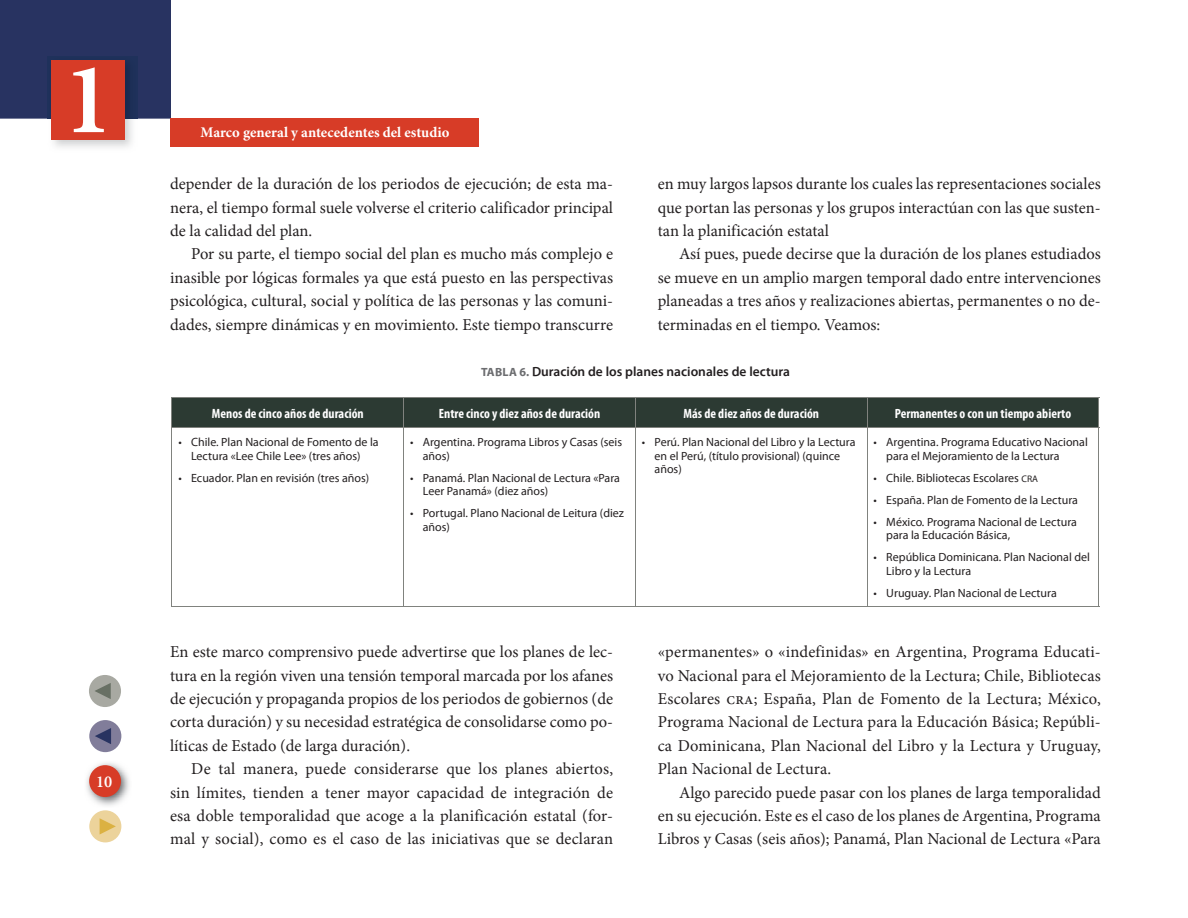
<style>
.page{position:relative;width:1188px;height:918px;background:#fff}
.page>*{position:absolute;margin:0;border:0;box-sizing:border-box;transform-origin:0 0}
.t1{font:600 102px "Minion Pro";color:#fff}
.t2{font:16.5px/23.4px "Minion Pro";letter-spacing:.005em;color:#231f20;text-align:justify}
.t3{font:600 16.5px "Minion Pro";color:#fff}
.t4{font:700 14.7px "Minion Pro";color:#fff}
.t5{font:700 condensed 13.5px "Myriad Pro";color:#fff}
.t6{font:600 13.5px "Myriad Pro";color:#231f20}
.t7{font:12px/13.5px "Myriad Pro";color:#231f20}
.s1{font-weight:700;font-size:12px;color:#6c6d70}
.s2{font-family:"Myriad Pro Regular SC800";font-size:9.6px}
</style>
<div class="page">
<div style="left:0;top:0;width:171px;height:119px;background:#283361"></div>
<div style="left:171px;top:119px;width:308px;height:28px;background:#d73c27"></div>
<img style="left:48px;top:56px;width:89px;height:92px">
<div style="left:52px;top:60px;width:73px;height:80px;background:#d73c27"></div>
<img style="left:86px;top:763px;width:44px;height:43px">
<div style="left:89px;top:765px;width:32px;height:32px;background:#d73c27;border-radius:50%"></div>
<div style="left:89px;top:675px;width:32px;height:32px;background:#a8a9a2;border-radius:50%"></div>
<svg style="left:95px;top:683px;width:16px;height:16px"></svg>
<div style="left:89px;top:720px;width:32px;height:32px;background:#817d9a;border-radius:50%"></div>
<svg style="left:95px;top:728px;width:16px;height:16px"></svg>
<div style="left:89px;top:810px;width:32px;height:32px;background:#ecd39b;border-radius:50%"></div>
<svg style="left:100px;top:818px;width:16px;height:16px"></svg>
<div style="left:172px;top:398px;width:928px;height:30px;background:#2c3a33"></div>
<hr style="left:172px;top:427px;width:232px;height:1px;background:#80827e">
<hr style="left:172px;top:428px;width:1px;height:178px;background:#80827e">
<hr style="left:404px;top:427px;width:231px;height:1px;background:#80827e">
<hr style="left:403px;top:428px;width:1px;height:178px;background:#80827e">
<hr style="left:635px;top:427px;width:232px;height:1px;background:#80827e">
<hr style="left:867px;top:427px;width:232px;height:1px;background:#80827e">
<hr style="left:1099px;top:428px;width:1px;height:178px;background:#80827e">
<hr style="left:172px;top:606px;width:232px;height:1px;background:#80827e">
<hr style="left:404px;top:606px;width:231px;height:1px;background:#80827e">
<hr style="left:635px;top:606px;width:232px;height:1px;background:#80827e">
<hr style="left:867px;top:606px;width:232px;height:1px;background:#80827e">
<hr style="left:635px;top:428px;width:1px;height:178px;background:#80827e">
<hr style="left:867px;top:428px;width:1px;height:178px;background:#80827e">
<h1 class="t1" style="left:63px;top:29px;width:52px">1</h1>
<p class="t3" style="left:96px;top:770px;width:18px">10</p>
<p class="t4" style="left:201px;top:122px;width:250px">Marco general y antecedentes del estudio</p>
<p class="t2" style="left:658px;top:172px;width:445px">en muy largos lapsos durante los cuales las representaciones sociales que portan las personas y los grupos interactúan con las que susten&shy;tan la planificación estatal</p>
<p class="t2" style="left:658px;top:243px;width:445px;text-indent:21px">Así pues, puede decirse que la duración de los planes estudiados se mueve en un amplio margen temporal dado entre intervenciones planeadas a tres años y realizaciones abiertas, permanentes o no de&shy;terminadas en el tiempo. Veamos:</p>
<p class="t6" style="left:481px;top:363px;width:310px"><span class="s1">TABLA 6.</span> Duración de los planes nacionales de lectura</p>
<p class="t2" style="left:170px;top:172px;width:445px">depender de la duración de los periodos de ejecución; de esta ma&shy;nera, el tiempo formal suele volverse el criterio calificador principal de la calidad del plan.</p>
<p class="t2" style="left:170px;top:243px;width:445px;text-indent:21px">Por su parte, el tiempo social del plan es mucho más complejo e inasible por lógicas formales ya que está puesto en las perspectivas psicológica, cultural, social y política de las personas y las comuni&shy;dades, siempre dinámicas y en movimiento. Este tiempo transcurre</p>
<p class="t5" style="left:212px;top:405px;width:153px">Menos de cinco años de duración</p>
<p class="t5" style="left:439px;top:405px;width:163px">Entre cinco y diez años de duración</p>
<p class="t5" style="left:684px;top:405px;width:137px">Más de diez años de duración</p>
<p class="t5" style="left:895px;top:405px;width:178px">Permanentes o con un tiempo abierto</p>
<p class="t7" style="left:178px;top:435px;width:202px;text-align:center">• Chile. Plan Nacional de Fomento de la<br>Lectura «Lee Chile Lee» (tres años)</p>
<p class="t7" style="left:178px;top:471px;width:192px">• Ecuador. Plan en revisión (tres años)</p>
<p class="t7" style="left:423px;top:435px;width:201px;text-indent:-13px">• Argentina. Programa Libros y Casas (seis años)</p>
<p class="t7" style="left:423px;top:471px;width:199px;text-indent:-13px">• Panamá. Plan Nacional de Lectura «Para<br>Leer Panamá» (diez años)</p>
<p class="t7" style="left:423px;top:507px;width:203px;text-indent:-13px">• Portugal. Plano Nacional de Leitura (diez años)</p>
<p class="t7" style="left:655px;top:436px;width:202px;text-indent:-13px">• Perú. Plan Nacional del Libro y la Lectura en el Perú, (título provisional) (quince años)</p>
<p class="t7" style="left:886px;top:436px;width:203px;text-indent:-13px">• Argentina. Programa Educativo Nacional para el Mejoramiento de la Lectura</p>
<p class="t7" style="left:874px;top:471px;width:166px">• Chile. Bibliotecas Escolares <span class="s2">CRA</span></p>
<p class="t7" style="left:874px;top:493px;width:206px">• España. Plan de Fomento de la Lectura</p>
<p class="t7" style="left:886px;top:515px;width:192px;text-indent:-13px">• México. Programa Nacional de Lectura para la Educación Básica,</p>
<p class="t7" style="left:886px;top:551px;width:205px;text-indent:-13px">• República Dominicana. Plan Nacional del<br>Libro y la Lectura</p>
<p class="t7" style="left:874px;top:586px;width:185px">• Uruguay. Plan Nacional de Lectura</p>
<p class="t2" style="left:170px;top:640px;width:445px">En este marco comprensivo puede advertirse que los planes de lec&shy;tura en la región viven una tensión temporal marcada por los afanes de ejecución y propaganda propios de los periodos de gobiernos (de corta duración) y su necesidad estratégica de consolidarse como po&shy;líticas de Estado (de larga duración).</p>
<p class="t2" style="left:170px;top:757px;width:445px;text-indent:21px">De tal manera, puede considerarse que los planes abiertos, sin límites, tienden a tener mayor capacidad de integración de esa doble temporalidad que acoge a la planificación estatal (for&shy;mal y social), como es el caso de las iniciativas que se declaran</p>
<p class="t2" style="left:658px;top:640px;width:445px">«permanentes» o «indefinidas» en Argentina, Programa Educati&shy;vo Nacional para el Mejoramiento de la Lectura; Chile, Bibliotecas Escolares cra; España, Plan de Fomento de la Lectura; México, Programa Nacional de Lectura para la Educación Básica; Repúbli&shy;ca Dominicana, Plan Nacional del Libro y la Lectura y Uruguay, Plan Nacional de Lectura.</p>
<p class="t2" style="left:658px;top:781px;width:445px;text-indent:21px">Algo parecido puede pasar con los planes de larga temporalidad en su ejecución. Este es el caso de los planes de Argentina, Programa Libros y Casas (seis años); Panamá, Plan Nacional de Lectura «Para</p>
</div>
